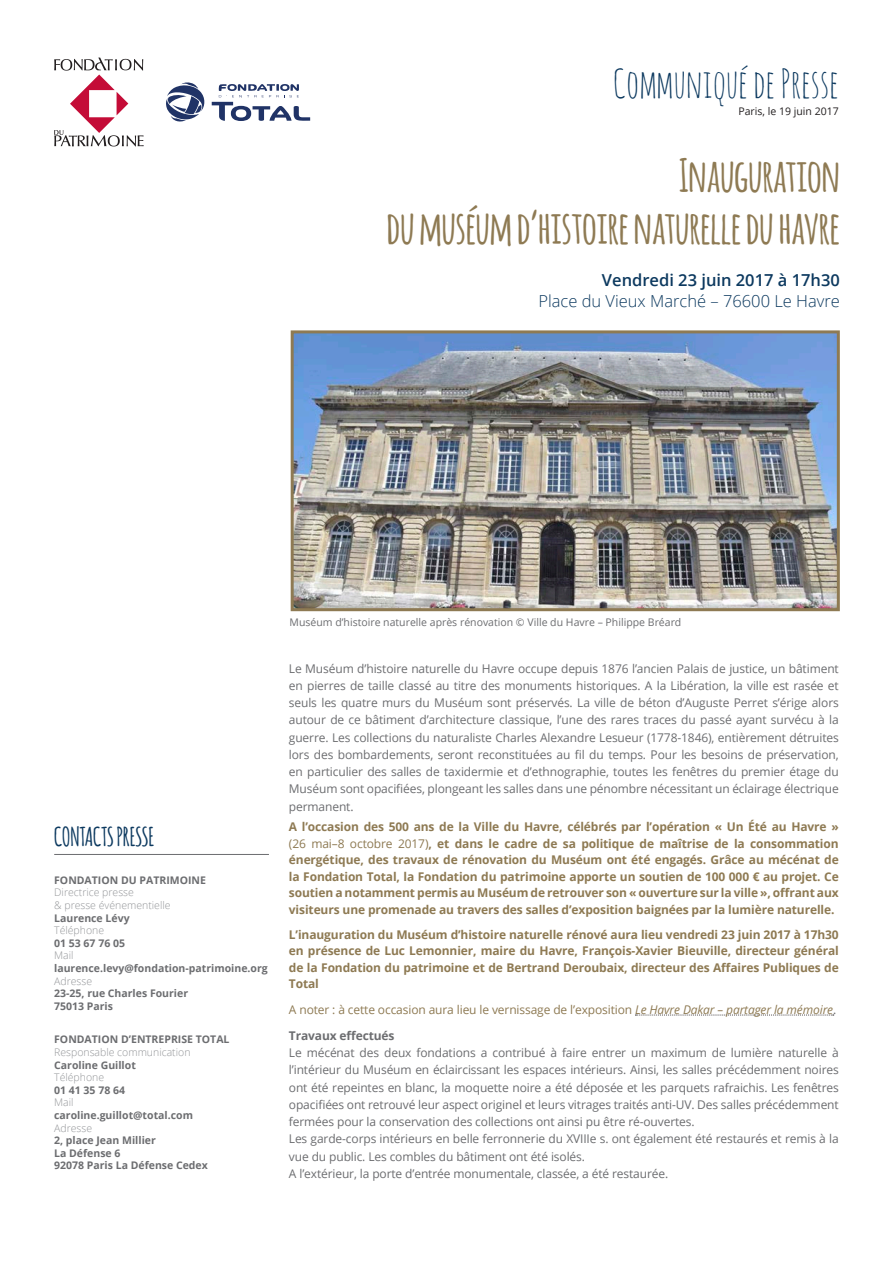
<style>
.page{position:relative;width:893px;height:1263px;background:#fff}
.page>*{position:absolute;margin:0;border:0;box-sizing:border-box;transform-origin:0 0}
.Titre{font:700 45px/52.5px "Amatic";color:#8e7a53;text-align:right}
.t1{font:39px "Amatic SC";color:#0c395f}
.t2{font:700 25.5px "Amatic";color:#0c395f}
.Sous-Titre{font:300 16.5px "Open Sans";color:#0c395f}
.Sous-Titre-2{font:600 16.5px "Open Sans";color:#0c395f}
.Texte_Corps{font:12px/17.2px "Open Sans";letter-spacing:-.01em;color:#6c6d70;text-align:justify}
.Texte_Corps-2{font:700 12px/16.5px "Open Sans";letter-spacing:-.01em;color:#8e7a53;text-align:justify}
.Texte_Corps-3{font:12px "Open Sans";letter-spacing:-.01em;color:#8e7a53}
.Texte_Corps-4{font:700 12px "Open Sans";letter-spacing:-.01em;color:#6c6d70}
.t3{font:700 10.5px/12.6px "Open Sans";color:#6c6d70}
.t4{font:300 10.5px/12.6px "Open Sans";color:#939598}
.t5{font:10.5px "Open Sans";color:#6c6d70}
.t6{font:10.5px "Open Sans";color:#231f20}
.s1{font-weight:700;color:#6c6d70}
.s2{font-weight:300;color:#939598}
.s3{font-weight:400}
.s4{font-style:italic}
.s5{color:#6c6d70}
</style>
<div class="page">
<svg style="left:54px;top:57px;width:90px;height:89px"></svg>
<svg style="left:166px;top:82px;width:39px;height:40px"></svg>
<svg style="left:212px;top:84px;width:98px;height:37px"></svg>
<hr style="left:54px;top:854px;width:215px;height:1px;background:#6c6d70">
<svg style="left:635px;top:1015px;width:199px;height:1px"></svg>
<img style="left:295px;top:334px;width:541px;height:273px">
<div style="left:291px;top:330px;width:549px;height:281px;border:3px solid #8e7a53"></div>
<p class="t1" style="left:613px;top:58px;width:227px">Communiqué de Presse</p>
<p class="t6" style="left:738px;top:104px;width:102px">Paris, le 19 juin 2017</p>
<p class="Titre" style="left:387px;top:147px;width:454px">Inauguration<br>du muséum d’histoire naturelle du havre</p>
<p class="Sous-Titre-2" style="left:602px;top:269px;width:239px">Vendredi 23 juin 2017 à 17h30</p>
<p class="Sous-Titre" style="left:538px;top:290px;width:303px">Place du Vieux Marché – 76600 Le Havre</p>
<p class="t2" style="left:54px;top:818px;width:101px">CONTACTS PRESSE</p>
<p class="t3" style="left:54px;top:873px;width:153px">FONDATION DU PATRIMOINE</p>
<p class="t4" style="left:54px;top:886px;width:118px">Directrice presse<br>&amp; presse événementielle<br><span class="s1">Laurence Lévy</span></p>
<p class="t3" style="left:54px;top:924px;width:72px"><span class="s2">Téléphone<br></span>01 53 67 76 05</p>
<p class="t3" style="left:54px;top:949px;width:215px"><span class="s2">Mail </span>laurence.levy@fondation-patrimoine.org</p>
<p class="t3" style="left:54px;top:974px;width:135px"><span class="s2">Adresse<br></span>23-25, rue Charles Fourier<br>75013 Paris</p>
<p class="t3" style="left:54px;top:1033px;width:177px">FONDATION D’ENTREPRISE TOTAL</p>
<p class="t4" style="left:54px;top:1046px;width:138px">Responsable communication<br><span class="s1">Caroline Guillot</span></p>
<p class="t3" style="left:54px;top:1071px;width:72px"><span class="s2">Téléphone<br></span>01 41 35 78 64</p>
<p class="t3" style="left:54px;top:1096px;width:140px"><span class="s2">Mail </span>caroline.guillot@total.com</p>
<p class="t3" style="left:54px;top:1121px;width:155px"><span class="s2">Adresse<br></span>2, place Jean Millier<br>La Défense 6<br>92078 Paris La Défense Cedex</p>
<p class="t5" style="left:290px;top:614px;width:393px">Muséum d’histoire naturelle après rénovation © Ville du Havre – Philippe Bréard</p>
<p class="Texte_Corps" style="left:289px;top:659px;width:551px">Le Muséum d’histoire naturelle du Havre occupe depuis 1876 l’ancien Palais de justice, un bâtiment en pierres de taille classé au titre des monuments historiques. A la Libération, la ville est rasée et seuls les quatre murs du Muséum sont préservés. La ville de béton d’Auguste Perret s’érige alors autour de ce bâtiment d’architecture classique, l’une des rares traces du passé ayant survécu à la guerre. Les collections du naturaliste Charles Alexandre Lesueur (1778-1846), entièrement détruites lors des bombardements, seront reconstituées au fil du temps. Pour les besoins de préservation, en particulier des salles de taxidermie et d’ethnographie, toutes les fenêtres du premier étage du Muséum sont opacifiées, plongeant les salles dans une pénombre nécessitant un éclairage électrique permanent.</p>
<p class="Texte_Corps-2" style="left:289px;top:818px;width:551px">A l’occasion des 500 ans de la Ville du Havre, célébrés par l’opération « Un Été au Havre » <span class="s3">(26 mai–8 octobre 2017)</span>, et dans le cadre de sa politique de maîtrise de la consommation énergétique, des travaux de rénovation du Muséum ont été engagés. Grâce au mécénat de la Fondation Total, la Fondation du patrimoine apporte un soutien de 100 000 € au projet. Ce soutien a notamment permis au Muséum de retrouver son « ouverture sur la ville », offrant aux visiteurs une promenade au travers des salles d’exposition baignées par la lumière naturelle.</p>
<p class="Texte_Corps-2" style="left:289px;top:926px;width:551px">L’inauguration du Muséum d’histoire naturelle rénové aura lieu vendredi 23 juin 2017 à 17h30 en présence de Luc Lemonnier, maire du Havre, François-Xavier Bieuville, directeur général de la Fondation du patrimoine et de Bertrand Deroubaix, directeur des Affaires Publiques de Total</p>
<p class="Texte_Corps-3" style="left:289px;top:1001px;width:549px">A noter : à cette occasion aura lieu le vernissage de l’exposition <span class="s4">Le Havre Dakar – partager la mémoire</span><span class="s5">.</span></p>
<p class="Texte_Corps-4" style="left:289px;top:1027px;width:107px">Travaux effectués</p>
<p class="Texte_Corps" style="left:289px;top:1044px;width:551px">Le mécénat des deux fondations a contribué à faire entrer un maximum de lumière naturelle à l’intérieur du Muséum en éclaircissant les espaces intérieurs. Ainsi, les salles précédemment noires ont été repeintes en blanc, la moquette noire a été déposée et les parquets rafraichis. Les fenêtres opacifiées ont retrouvé leur aspect originel et leurs vitrages traités anti-UV. Des salles précédemment fermées pour la conservation des collections ont ainsi pu être ré-ouvertes.</p>
<p class="Texte_Corps" style="left:289px;top:1130px;width:551px">Les garde-corps intérieurs en belle ferronnerie du XVIIIe s. ont également été restaurés et remis à la vue du public. Les combles du bâtiment ont été isolés.</p>
<p class="Texte_Corps" style="left:289px;top:1164px;width:381px">A l’extérieur, la porte d’entrée monumentale, classée, a été restaurée.</p>
</div>
